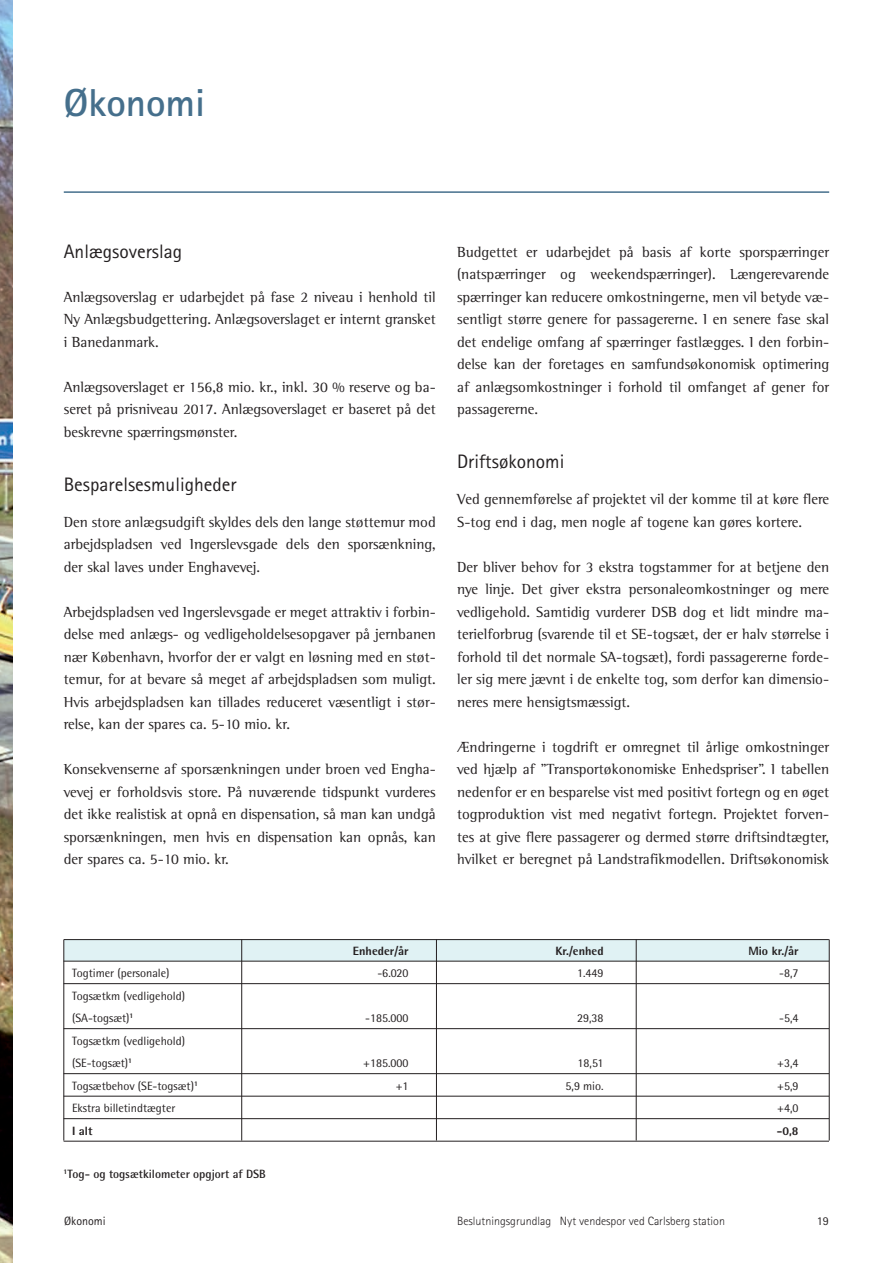
<style>
.page{position:relative;width:893px;height:1263px;background:#fff}
.page>*{position:absolute;margin:0;border:0;box-sizing:border-box;transform-origin:0 0}
.t1{font:700 39px "Rotis Sans Serif";color:#456f8c}
.t2{font:19.5px "Rotis Sans Serif";color:#231f20}
.t3{font:15px/22.5px "Rotis Semi Serif";color:#231f20;text-align:justify}
.t4{font:12px/22.5px "Rotis Semi Sans";color:#231f20}
.t5{font:300 12px "Rotis Sans Serif";color:#231f20}
.t6{font:800 12px "Rotis Semi Sans";color:#231f20}
.t7{font:700 12px "Rotis Semi Sans";color:#231f20}
.t8{font:12px "Rotis Sans Serif";color:#231f20}
</style>
<div class="page">
<img style="left:0;top:0;width:13px;height:1263px">
<div style="left:64px;top:939px;width:765px;height:22px;background:#e0f2f4"></div>
<hr style="left:64px;top:939px;width:1px;height:201px;background:#231f20">
<hr style="left:829px;top:939px;width:1px;height:201px;background:#231f20">
<hr style="left:636px;top:939px;width:1px;height:201px;background:#231f20">
<hr style="left:436px;top:939px;width:1px;height:201px;background:#231f20">
<hr style="left:241px;top:939px;width:1px;height:201px;background:#231f20">
<hr style="left:64px;top:939px;width:765px;height:1px;background:#231f20">
<hr style="left:64px;top:191px;width:765px;height:2px;background:#456f8c">
<hr style="left:64px;top:961px;width:765px;height:1px;background:#231f20">
<hr style="left:64px;top:983px;width:765px;height:1px;background:#231f20">
<hr style="left:64px;top:1028px;width:765px;height:1px;background:#231f20">
<hr style="left:64px;top:1073px;width:765px;height:1px;background:#231f20">
<hr style="left:64px;top:1096px;width:765px;height:1px;background:#231f20">
<hr style="left:64px;top:1118px;width:765px;height:1px;background:#231f20">
<hr style="left:64px;top:1141px;width:765px;height:1px;background:#231f20">
<h1 class="t1" style="left:64px;top:78px;width:143px">Økonomi</h1>
<h2 class="t2" style="left:64px;top:240px;width:120px">Anlægsoverslag</h2>
<p class="t3" style="left:64px;top:285px;width:374px">Anlægsoverslag er udarbejdet på fase 2 niveau i henhold til Ny Anlægsbudgettering. Anlægsoverslaget er internt gransket i Banedanmark.</p>
<p class="t3" style="left:64px;top:375px;width:374px">Anlægsoverslaget er 156,8 mio. kr., inkl. 30 % reserve og ba&shy;seret på prisniveau 2017. Anlægsoverslaget er baseret på det beskrevne spærringsmønster.</p>
<h2 class="t2" style="left:64px;top:472px;width:174px">Besparelsesmuligheder</h2>
<p class="t3" style="left:64px;top:510px;width:374px">Den store anlægsudgift skyldes dels den lange støttemur mod arbejdspladsen ved Ingerslevsgade dels den sporsænkning, der skal laves under Enghavevej.</p>
<p class="t3" style="left:64px;top:600px;width:374px">Arbejdspladsen ved Ingerslevsgade er meget attraktiv i forbin&shy;delse med anlægs- og vedligeholdelsesopgaver på jernbanen nær København, hvorfor der er valgt en løsning med en støt&shy;temur, for at bevare så meget af arbejdspladsen som muligt.<br>Hvis arbejdspladsen kan tillades reduceret væsentligt i stør&shy;relse, kan der spares ca. 5-10 mio. kr.</p>
<p class="t3" style="left:64px;top:758px;width:374px">Konsekvenserne af sporsænkningen under broen ved Engha&shy;vevej er forholdsvis store. På nuværende tidspunkt vurderes det ikke realistisk at opnå en dispensation, så man kan undgå sporsænkningen, men hvis en dispensation kan opnås, kan der spares ca. 5-10 mio. kr.</p>
<p class="t3" style="left:457px;top:240px;width:374px">Budgettet er udarbejdet på basis af korte sporspærringer (natspærringer og weekendspærringer). Længerevarende spærringer kan reducere omkostningerne, men vil betyde væ&shy;sentligt større genere for passagererne. I en senere fase skal det endelige omfang af spærringer fastlægges. I den forbin&shy;delse kan der foretages en samfundsøkonomisk optimering af anlægsomkostninger i forhold til omfanget af gener for passagererne.</p>
<h2 class="t2" style="left:457px;top:450px;width:109px">Driftsøkonomi</h2>
<p class="t3" style="left:457px;top:488px;width:374px">Ved gennemførelse af projektet vil der komme til at køre flere<br>S-tog end i dag, men nogle af togene kan gøres kortere.</p>
<p class="t3" style="left:457px;top:555px;width:374px">Der bliver behov for 3 ekstra togstammer for at betjene den nye linje. Det giver ekstra personaleomkostninger og mere vedligehold. Samtidig vurderer DSB dog et lidt mindre ma&shy;terielforbrug (svarende til et SE-togsæt, der er halv størrelse i forhold til det normale SA-togsæt), fordi passagererne forde&shy;ler sig mere jævnt i de enkelte tog, som derfor kan dimensio&shy;neres mere hensigtsmæssigt.</p>
<p class="t3" style="left:457px;top:735px;width:374px">Ændringerne i togdrift er omregnet til årlige omkostninger ved hjælp af ”Transportøkonomiske Enhedspriser”. I tabellen nedenfor er en besparelse vist med positivt fortegn og en øget togproduktion vist med negativt fortegn. Projektet forven&shy;tes at give flere passagerer og dermed større driftsindtægter, hvilket er beregnet på Landstrafikmodellen. Driftsøkonomisk</p>
<p class="t6" style="left:353px;top:943px;width:57px">Enheder/år</p>
<p class="t6" style="left:555px;top:943px;width:50px">Kr./enhed</p>
<p class="t6" style="left:748px;top:943px;width:52px">Mio kr./år</p>
<p class="t4" style="left:72px;top:962px;width:99px">Togtimer (personale)</p>
<p class="t4" style="left:377px;top:962px;width:33px">-6.020</p>
<p class="t4" style="left:577px;top:962px;width:28px">1.449</p>
<p class="t4" style="left:779px;top:962px;width:21px">-8,7</p>
<p class="t4" style="left:72px;top:984px;width:115px">Togsætkm (vedligehold) (SA-togsæt)<sup>1</sup></p>
<p class="t4" style="left:365px;top:1007px;width:45px">-185.000</p>
<p class="t4" style="left:577px;top:1007px;width:28px">29,38</p>
<p class="t4" style="left:779px;top:1007px;width:21px">-5,4</p>
<p class="t4" style="left:72px;top:1029px;width:115px">Togsætkm (vedligehold) (SE-togsæt)<sup>1</sup></p>
<p class="t4" style="left:363px;top:1052px;width:47px">+185.000</p>
<p class="t4" style="left:578px;top:1052px;width:28px">18,51</p>
<p class="t4" style="left:777px;top:1052px;width:23px">+3,4</p>
<p class="t4" style="left:72px;top:1074px;width:127px">Togsætbehov (SE-togsæt)<sup>1</sup></p>
<p class="t4" style="left:396px;top:1074px;width:14px">+1</p>
<p class="t4" style="left:566px;top:1074px;width:40px">5,9 mio.</p>
<p class="t4" style="left:777px;top:1074px;width:23px">+5,9</p>
<p class="t4" style="left:72px;top:1097px;width:105px">Ekstra billetindtægter</p>
<p class="t4" style="left:777px;top:1097px;width:23px">+4,0</p>
<p class="t6" style="left:72px;top:1123px;width:22px">I alt</p>
<p class="t6" style="left:777px;top:1123px;width:23px">-0,8</p>
<p class="t7" style="left:64px;top:1166px;width:204px"><sup>1</sup>Tog- og togsætkilometer opgjort af DSB</p>
<p class="t8" style="left:64px;top:1214px;width:43px">Økonomi</p>
<p class="t5" style="left:457px;top:1214px;width:269px">Beslutningsgrundlag Nyt vendespor ved Carlsberg station</p>
<p class="t8" style="left:817px;top:1214px;width:13px">19</p>
</div>
